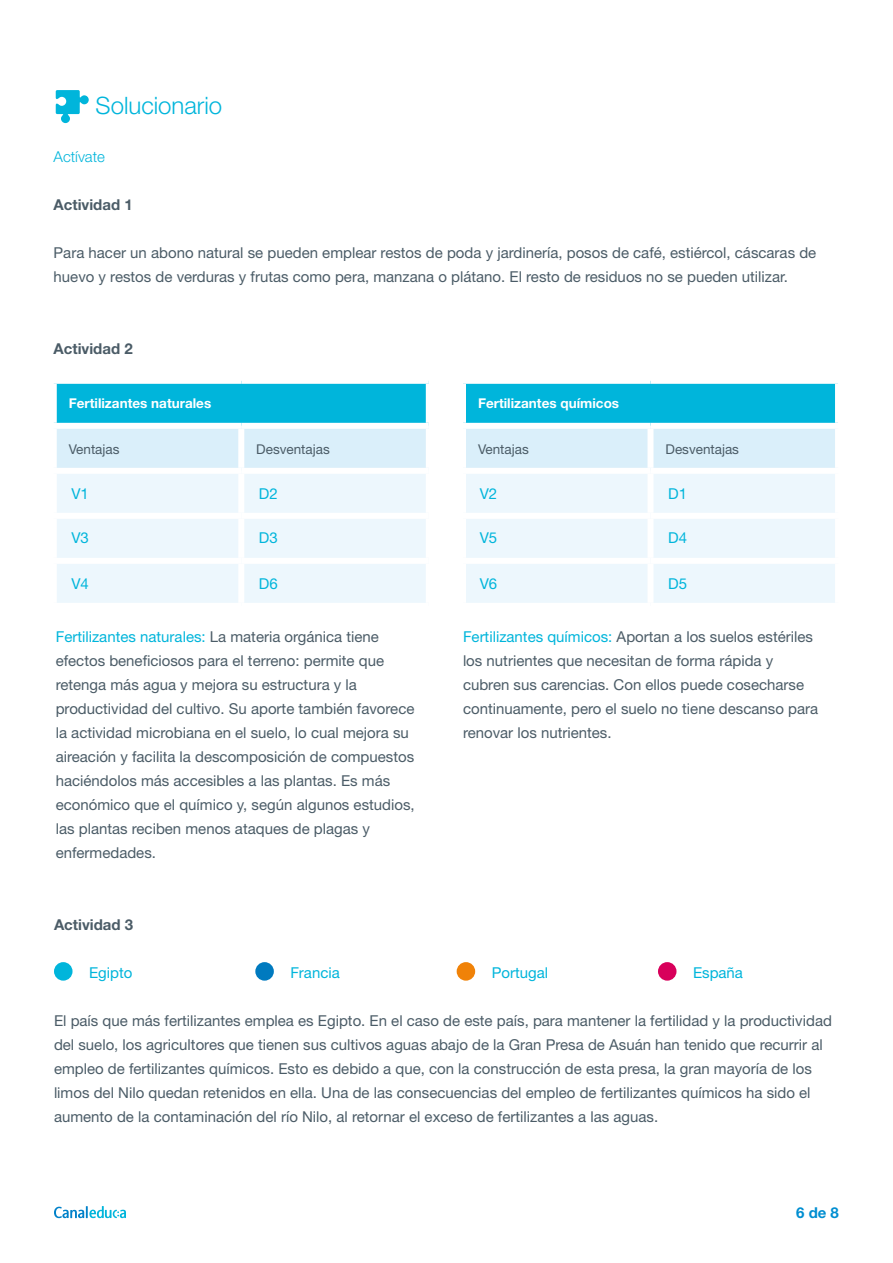
<style>
.page{position:relative;width:893px;height:1263px;background:#fff}
.page>*{position:absolute;margin:0;border:0;box-sizing:border-box;transform-origin:0 0}
.t1{font:300 24px "Helvetica Neue LT Std";color:#00b5db}
.t2{font:15px/24px "Helvetica Neue LT Std";color:#4b5c67}
.t3{font:15px "Helvetica Neue LT Std";color:#00b5db}
.t4{font:700 15px "Helvetica Neue LT Std";color:#4b5c67}
.t5{font:300 15px "Helvetica Neue LT Std";color:#00b5db}
.t6{font:700 15px "Helvetica Neue LT Std";color:#008ed1}
.t7{font:700 13.5px "Helvetica Neue LT Std";color:#fff}
.t8{font:13.5px "Helvetica Neue";color:#4b5c67}
.s1{color:#00b5db}
</style>
<div class="page">
<svg style="left:54px;top:1206px;width:72px;height:12px"></svg>
<svg style="left:56px;top:90px;width:33px;height:33px"></svg>
<svg style="left:57px;top:384px;width:778px;height:84px;background:#72d3eb"></svg>
<div style="left:57px;top:474px;width:778px;height:129px;background:#edf7fd"></div>
<div style="left:426px;top:384px;width:6px;height:39px;background:#fff"></div>
<div style="left:460px;top:384px;width:6px;height:39px;background:#fff"></div>
<div style="left:51px;top:423px;width:190px;height:6px;background:#fff"></div>
<div style="left:241px;top:423px;width:188px;height:6px;background:#fff"></div>
<div style="left:429px;top:423px;width:34px;height:6px;background:#fff"></div>
<div style="left:463px;top:423px;width:187px;height:6px;background:#fff"></div>
<div style="left:650px;top:423px;width:191px;height:6px;background:#fff"></div>
<div style="left:238px;top:429px;width:6px;height:39px;background:#fff"></div>
<div style="left:426px;top:429px;width:6px;height:39px;background:#fff"></div>
<div style="left:460px;top:429px;width:6px;height:39px;background:#fff"></div>
<div style="left:647px;top:429px;width:6px;height:39px;background:#fff"></div>
<div style="left:238px;top:474px;width:6px;height:39px;background:#fff"></div>
<div style="left:426px;top:474px;width:6px;height:39px;background:#fff"></div>
<div style="left:460px;top:474px;width:6px;height:39px;background:#fff"></div>
<div style="left:647px;top:474px;width:6px;height:39px;background:#fff"></div>
<div style="left:238px;top:519px;width:6px;height:39px;background:#fff"></div>
<div style="left:426px;top:519px;width:6px;height:39px;background:#fff"></div>
<div style="left:460px;top:519px;width:6px;height:39px;background:#fff"></div>
<div style="left:647px;top:519px;width:6px;height:39px;background:#fff"></div>
<div style="left:238px;top:564px;width:6px;height:39px;background:#fff"></div>
<div style="left:426px;top:564px;width:6px;height:39px;background:#fff"></div>
<div style="left:460px;top:564px;width:6px;height:39px;background:#fff"></div>
<div style="left:647px;top:564px;width:6px;height:39px;background:#fff"></div>
<div style="left:51px;top:558px;width:190px;height:6px;background:#fff"></div>
<div style="left:241px;top:558px;width:188px;height:6px;background:#fff"></div>
<div style="left:429px;top:558px;width:34px;height:6px;background:#fff"></div>
<div style="left:463px;top:558px;width:187px;height:6px;background:#fff"></div>
<div style="left:650px;top:558px;width:191px;height:6px;background:#fff"></div>
<div style="left:51px;top:513px;width:190px;height:6px;background:#fff"></div>
<div style="left:241px;top:513px;width:188px;height:6px;background:#fff"></div>
<div style="left:429px;top:513px;width:34px;height:6px;background:#fff"></div>
<div style="left:463px;top:513px;width:187px;height:6px;background:#fff"></div>
<div style="left:650px;top:513px;width:191px;height:6px;background:#fff"></div>
<div style="left:54px;top:962px;width:19px;height:19px;background:#00b5db;border-radius:50%"></div>
<div style="left:255px;top:962px;width:19px;height:19px;background:#007abf;border-radius:50%"></div>
<div style="left:457px;top:962px;width:18px;height:19px;background:#f08208;border-radius:50%"></div>
<div style="left:658px;top:962px;width:18px;height:19px;background:#d8005b;border-radius:50%"></div>
<h1 class="t1" style="left:96px;top:91px;width:128px">Solucionario</h1>
<p class="t5" style="left:54px;top:147px;width:53px">Actívate</p>
<p class="t4" style="left:54px;top:195px;width:81px">Actividad 1</p>
<p class="t2" style="left:54px;top:240px;width:764px">Para hacer un abono natural se pueden emplear restos de poda y jardinería, posos de café, estiércol, cáscaras de huevo y restos de verduras y frutas como pera, manzana o plátano. El resto de residuos no se pueden utilizar.</p>
<p class="t4" style="left:54px;top:339px;width:81px">Actividad 2</p>
<p class="t7" style="left:69px;top:395px;width:144px">Fertilizantes naturales</p>
<p class="t7" style="left:478px;top:395px;width:143px">Fertilizantes químicos</p>
<p class="t8" style="left:69px;top:441px;width:52px">Ventajas</p>
<p class="t8" style="left:256px;top:441px;width:75px">Desventajas</p>
<p class="t8" style="left:478px;top:441px;width:52px">Ventajas</p>
<p class="t8" style="left:665px;top:441px;width:75px">Desventajas</p>
<p class="t3" style="left:71px;top:485px;width:19px">V1</p>
<p class="t3" style="left:259px;top:485px;width:20px">D2</p>
<p class="t3" style="left:480px;top:485px;width:19px">V2</p>
<p class="t3" style="left:668px;top:485px;width:20px">D1</p>
<p class="t3" style="left:71px;top:529px;width:19px">V3</p>
<p class="t3" style="left:259px;top:529px;width:20px">D3</p>
<p class="t3" style="left:480px;top:529px;width:19px">V5</p>
<p class="t3" style="left:668px;top:529px;width:20px">D4</p>
<p class="t3" style="left:71px;top:575px;width:19px">V4</p>
<p class="t3" style="left:259px;top:575px;width:20px">D6</p>
<p class="t3" style="left:480px;top:575px;width:19px">V6</p>
<p class="t3" style="left:668px;top:575px;width:20px">D5</p>
<p class="t2" style="left:56px;top:624px;width:360px"><span class="s1">Fertilizantes naturales:</span> La materia orgánica tiene efectos beneficiosos para el terreno: permite que retenga más agua y mejora su estructura y la productividad del cultivo. Su aporte también favorece la actividad microbiana en el suelo, lo cual mejora su aireación y facilita la descomposición de compuestos haciéndolos más accesibles a las plantas. Es más económico que el químico y, según algunos estudios, las plantas reciben menos ataques de plagas y enfermedades.</p>
<p class="t2" style="left:463px;top:624px;width:357px"><span class="s1">Fertilizantes químicos:</span> Aportan a los suelos estériles los nutrientes que necesitan de forma rápida y cubren sus carencias. Con ellos puede cosecharse continuamente, pero el suelo no tiene descanso para renovar los nutrientes.</p>
<p class="t4" style="left:54px;top:915px;width:81px">Actividad 3</p>
<p class="t3" style="left:89px;top:963px;width:45px">Egipto</p>
<p class="t3" style="left:290px;top:963px;width:51px">Francia</p>
<p class="t3" style="left:492px;top:963px;width:58px">Portugal</p>
<p class="t3" style="left:693px;top:963px;width:52px">España</p>
<p class="t2" style="left:54px;top:1008px;width:779px">El país que más fertilizantes emplea es Egipto. En el caso de este país, para mantener la fertilidad y la productividad del suelo, los agricultores que tienen sus cultivos aguas abajo de la Gran Presa de Asuán han tenido que recurrir al empleo de fertilizantes químicos. Esto es debido a que, con la construcción de esta presa, la gran mayoría de los limos del Nilo quedan retenidos en ella. Una de las consecuencias del empleo de fertilizantes químicos ha sido el aumento de la contaminación del río Nilo, al retornar el exceso de fertilizantes a las aguas.</p>
<p class="t6" style="left:796px;top:1203px;width:44px">6 de 8</p>
</div>
